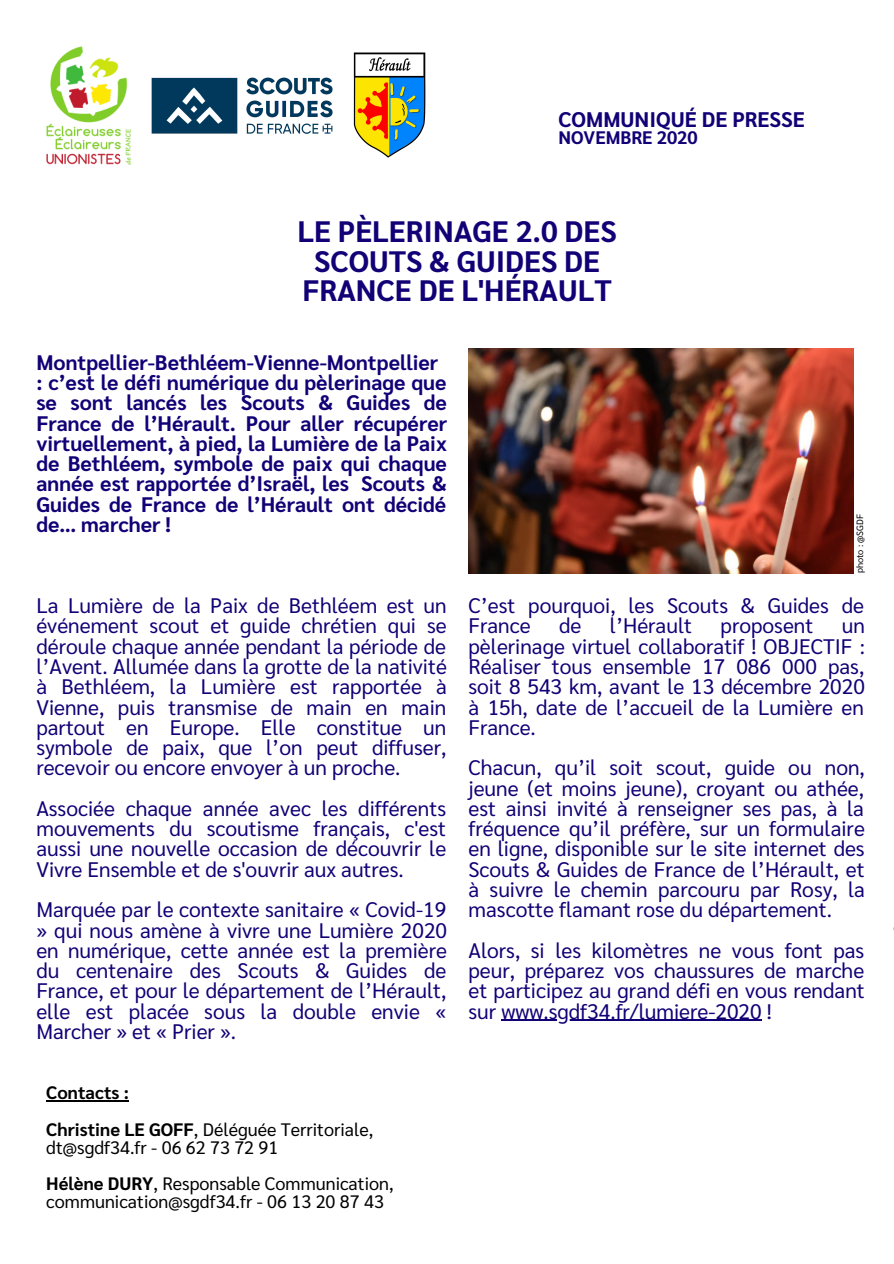
<style>
.page{position:relative;width:894px;height:1264px;background:#fff}
.page>*{position:absolute;margin:0;border:0;box-sizing:border-box;transform-origin:0 0}
.t1{font:700 29.55px/29.5px "Sarabun";color:#110076;text-align:center}
.t2{font:700 21.15px "Sarabun";color:#110076}
.t3{font:21px/20.2px "Sarabun";color:#110076;text-align:justify}
.t4{font:700 21px/20.2px "Sarabun";color:#110076}
.t5{font:700 18.15px "Sarabun";color:#110076}
.t6{font:18px/36px "Sarabun";color:#000}
.t7{font:700 18px/36px "Sarabun";color:#000}
.t8{font:9.15px "Sarabun";letter-spacing:-.005em;color:#000}
.s1{font-weight:400}
.s2{font-weight:700}
</style>
<div class="page">
<img style="left:151px;top:52px;width:275px;height:106px">
<img style="left:468px;top:348px;width:385px;height:226px">
<img style="left:46px;top:46px;width:85px;height:119px">
<hr style="left:501px;top:1019px;width:260px;height:1px;background:#110076">
<hr style="left:46px;top:1100px;width:83px;height:1px;background:#000">
<p class="t2" style="left:558px;top:104px;width:248px">COMMUNIQUÉ DE PRESSE</p>
<p class="t5" style="left:558px;top:125px;width:141px">NOVEMBRE 2020</p>
<h1 class="t1" style="left:297px;top:215px;width:320px">LE PÈLERINAGE 2.0 DES<br>SCOUTS &amp; GUIDES DE<br>FRANCE DE L'HÉRAULT</h1>
<p class="t4" style="left:36px;top:351px;width:412px">Montpellier-Bethléem-Vienne-Montpellier : c’est le défi numérique du pèlerinage que se sont lancés les Scouts &amp; Guides de France de l’Hérault. Pour aller récupérer virtuellement, à pied, la Lumière de la Paix de Bethléem, symbole de paix qui chaque année est rapportée d’Israël, les Scouts &amp; Guides de France de l’Hérault ont décidé de… marcher !</p>
<p class="t8" style="left:853px;top:573px;width:61px;rotate:-90deg">photo : @SGDF</p>
<p class="t3" style="left:36px;top:594px;width:412px">La Lumière de la Paix de Bethléem est un événement scout et guide chrétien qui se déroule chaque année pendant la période de l’Avent. Allumée dans la grotte de la nativité à Bethléem, la Lumière est rapportée à Vienne, puis transmise de main en main partout en Europe. Elle constitue un symbole de paix, que l’on peut diffuser, recevoir ou encore envoyer à un proche.</p>
<p class="t3" style="left:36px;top:797px;width:411px">Associée chaque année avec les différents mouvements du scoutisme français, c'est aussi une nouvelle occasion de découvrir le Vivre Ensemble et de s'ouvrir aux autres.</p>
<p class="t3" style="left:36px;top:898px;width:412px">Marquée par le contexte sanitaire « Covid-19 » qui nous amène à vivre une Lumière 2020 en numérique, cette année est la première du centenaire des Scouts &amp; Guides de France, et pour le département de l’Hérault, elle est placée sous la double envie « Marcher » et « Prier ».</p>
<p class="t7" style="left:46px;top:1073px;width:328px">Contacts :<br>Christine LE GOFF<span class="s1">, Déléguée Territoriale,</span></p>
<p class="t6" style="left:46px;top:1127px;width:348px">dt@sgdf34.fr - 06 62 73 72 91<br><span class="s2">Hélène DURY</span>, Responsable Communication,</p>
<p class="t6" style="left:46px;top:1182px;width:339px">communication@sgdf34.fr - 06 13 20 87 43</p>
<p class="t3" style="left:468px;top:594px;width:397px">C’est pourquoi, les Scouts &amp; Guides de<br>France</p>
<p class="t3" style="left:559px;top:614px;width:24px">de</p>
<p class="t3" style="left:609px;top:614px;width:84px">l’Hérault</p>
<p class="t3" style="left:720px;top:614px;width:94px">proposent</p>
<p class="t3" style="left:468px;top:614px;width:398px;text-indent:373px">un pèlerinage virtuel collaboratif ! OBJECTIF :<br>Réaliser tous ensemble 17 086 000 pas, soit 8 543 km, avant le 13 décembre 2020 à 15h, date de l’accueil de la Lumière en France.</p>
<p class="t3" style="left:468px;top:756px;width:398px">Chacun, qu’il soit scout, guide ou non, jeune (et moins jeune), croyant ou athée, est ainsi invité à renseigner ses pas, à la fréquence qu’il préfère, sur un formulaire en ligne, disponible sur le site internet des Scouts &amp; Guides de France de l’Hérault, et à suivre le chemin parcouru par Rosy, la mascotte flamant rose du département.</p>
<p class="t3" style="left:468px;top:938px;width:397px">Alors, si les kilomètres ne vous font pas peur, préparez vos chaussures de marche et participez au grand défi en vous rendant sur www.sgdf34.fr/lumiere-2020 !</p>
</div>
